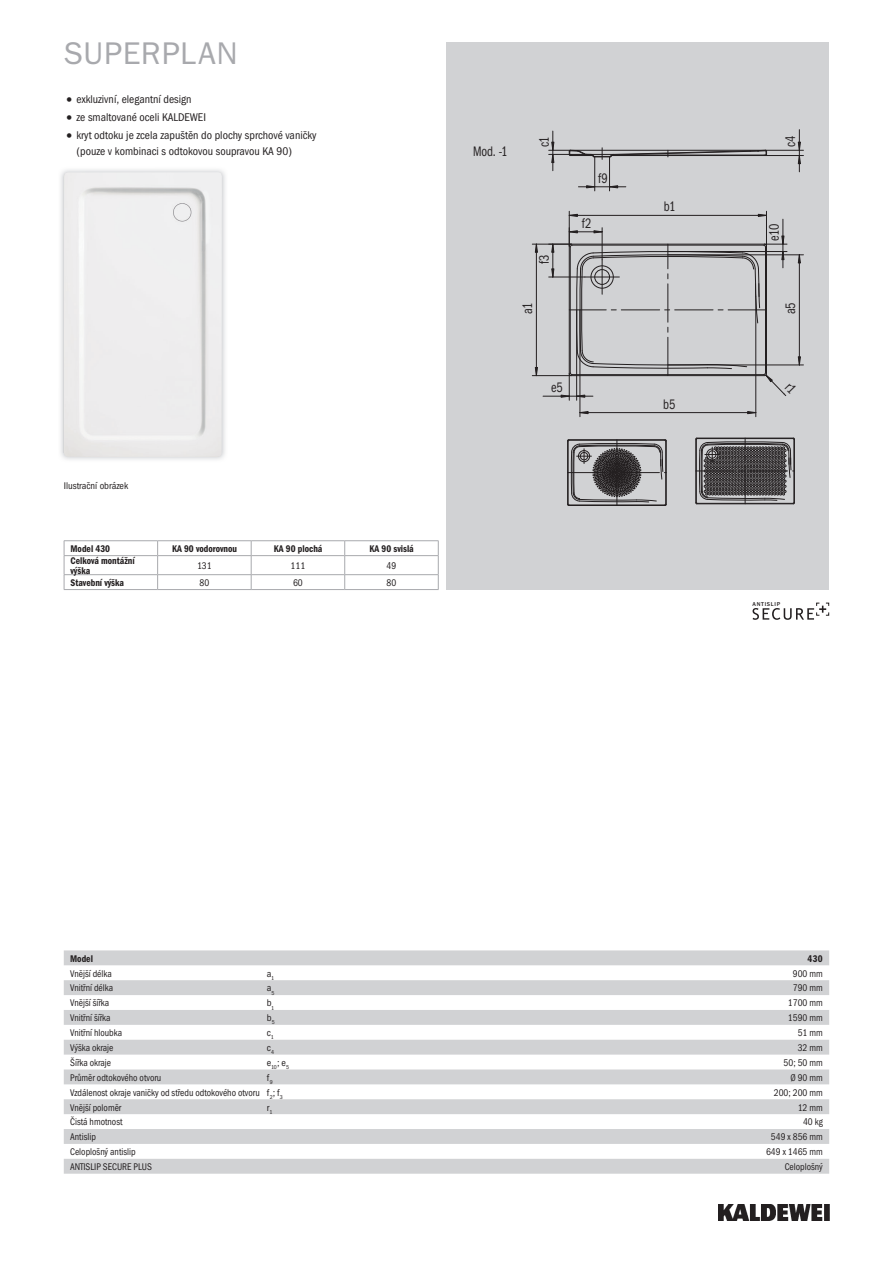
<style>
.page{position:relative;width:893px;height:1263px;background:#fff}
.page>*{position:absolute;margin:0;border:0;box-sizing:border-box;transform-origin:0 0}
.t1{font:31.5px "Franklin Gothic ITC";letter-spacing:.015em;color:#a8a9ad}
.t2{font:13.8px "Franklin Gothic Cond ITC";letter-spacing:-.01em;color:#231f20;scale:.87 1}
.t3{font:11.25px/15.8px "Franklin Gothic Cond ITC";color:#231f20}
.t4{font:9.75px "Franklin Gothic Cond ITC";color:#231f20;scale:.95 1}
.t5{font:600 9.75px/10.8px "Franklin Gothic Cond ITC";color:#231f20;scale:.95 1}
.t6{font:9.75px "Franklin Gothic Cond ITC";color:#231f20}
.t7{font:500 5.7px "Franklin Gothic LT Com";letter-spacing:.12em;color:#231f20}
.s1{font-size:15.75px}
</style>
<div class="page">
<img style="left:719px;top:1204px;width:110px;height:16px">
<div style="left:446px;top:43px;width:383px;height:547px;background:#d1d2d4"></div>
<hr style="left:697px;top:504px;width:96px;height:1px;background:#231f20">
<svg style="left:567px;top:439px;width:100px;height:67px"></svg>
<svg style="left:695px;top:438px;width:100px;height:66px"></svg>
<div style="left:580px;top:452px;width:8px;height:8px;border:1px solid #231f20;border-radius:50%"></div>
<div style="left:708px;top:451px;width:8px;height:7px;border:1px solid #231f20;border-radius:50%"></div>
<hr style="left:580px;top:412px;width:176px;height:1px;background:#231f20">
<hr style="left:580px;top:310px;width:1px;height:107px;background:#231f20">
<hr style="left:755px;top:310px;width:1px;height:107px;background:#231f20">
<svg style="left:579px;top:411px;width:9px;height:3px"></svg>
<svg style="left:747px;top:411px;width:9px;height:3px"></svg>
<hr style="left:668px;top:255px;width:135px;height:1px;background:#231f20">
<hr style="left:668px;top:365px;width:135px;height:1px;background:#231f20">
<hr style="left:569px;top:211px;width:1px;height:35px;background:#231f20">
<hr style="left:766px;top:211px;width:1px;height:35px;background:#231f20">
<hr style="left:532px;top:375px;width:39px;height:1px;background:#231f20">
<hr style="left:532px;top:244px;width:39px;height:1px;background:#231f20">
<svg style="left:549px;top:131px;width:218px;height:40px"></svg>
<hr style="left:765px;top:150px;width:38px;height:1px;background:#231f20">
<hr style="left:765px;top:155px;width:38px;height:1px;background:#231f20">
<svg style="left:798px;top:130px;width:3px;height:42px"></svg>
<hr style="left:594px;top:157px;width:1px;height:34px;background:#231f20">
<hr style="left:609px;top:157px;width:1px;height:34px;background:#231f20">
<svg style="left:578px;top:185px;width:48px;height:3px"></svg>
<img style="left:60px;top:169px;width:165px;height:291px">
<img style="left:64px;top:172px;width:158px;height:286px">
<svg style="left:64px;top:950px;width:765px;height:224px;fill:#d3d4d6"></svg>
<svg style="left:753px;top:602px;width:76px;height:18px"></svg>
<hr style="left:64px;top:540px;width:94px;height:1px;background:#a8a9ad">
<hr style="left:158px;top:540px;width:93px;height:1px;background:#a8a9ad">
<hr style="left:251px;top:540px;width:94px;height:1px;background:#a8a9ad">
<hr style="left:345px;top:540px;width:94px;height:1px;background:#a8a9ad">
<hr style="left:64px;top:555px;width:94px;height:1px;background:#a8a9ad">
<hr style="left:158px;top:555px;width:93px;height:1px;background:#a8a9ad">
<hr style="left:251px;top:555px;width:94px;height:1px;background:#a8a9ad">
<hr style="left:345px;top:555px;width:94px;height:1px;background:#a8a9ad">
<hr style="left:64px;top:574px;width:94px;height:1px;background:#a8a9ad">
<svg style="left:64px;top:541px;width:1px;height:48px"></svg>
<hr style="left:64px;top:589px;width:94px;height:1px;background:#a8a9ad">
<hr style="left:158px;top:574px;width:93px;height:1px;background:#a8a9ad">
<svg style="left:157px;top:541px;width:1px;height:48px"></svg>
<hr style="left:158px;top:589px;width:93px;height:1px;background:#a8a9ad">
<hr style="left:251px;top:574px;width:94px;height:1px;background:#a8a9ad">
<svg style="left:251px;top:541px;width:1px;height:48px"></svg>
<hr style="left:251px;top:589px;width:94px;height:1px;background:#a8a9ad">
<hr style="left:345px;top:574px;width:94px;height:1px;background:#a8a9ad">
<svg style="left:344px;top:541px;width:1px;height:48px"></svg>
<svg style="left:438px;top:541px;width:1px;height:48px"></svg>
<hr style="left:345px;top:589px;width:94px;height:1px;background:#a8a9ad">
<svg style="left:535px;top:214px;width:266px;height:186px"></svg>
<h1 class="t1" style="left:64px;top:34px;width:176px">SUPERPLAN</h1>
<p class="t3" style="left:64px;top:92px;width:129px"><span class="s1">•</span> exkluzivní, elegantní design</p>
<p class="t3" style="left:64px;top:110px;width:144px"><span class="s1">•</span> ze smaltované oceli KALDEWEI</p>
<p class="t3" style="left:77px;top:127px;width:242px;text-indent:-13px"><span class="s1">•</span> kryt odtoku je zcela zapuštěn do plochy sprchové vaničky (pouze v kombinaci s odtokovou soupravou KA 90)</p>
<p class="t6" style="left:64px;top:480px;width:66px">Ilustrační obrázek</p>
<p class="t5" style="left:70px;top:543px;width:43px">Model 430</p>
<p class="t5" style="left:172px;top:543px;width:70px">KA 90 vodorovnou</p>
<p class="t5" style="left:274px;top:543px;width:53px">KA 90 plochá</p>
<p class="t5" style="left:370px;top:543px;width:48px">KA 90 svislá</p>
<p class="t5" style="left:70px;top:555px;width:69px">Celková montážní výška</p>
<p class="t4" style="left:197px;top:560px;width:17px">131</p>
<p class="t4" style="left:291px;top:560px;width:17px">111</p>
<p class="t4" style="left:387px;top:560px;width:12px">49</p>
<p class="t5" style="left:70px;top:577px;width:58px">Stavební výška</p>
<p class="t4" style="left:200px;top:577px;width:12px">80</p>
<p class="t4" style="left:293px;top:577px;width:12px">60</p>
<p class="t4" style="left:387px;top:577px;width:12px">80</p>
<h2 class="t2" style="left:473px;top:143px;width:41px">Mod. -1</h2>
<h2 class="t2" style="left:536px;top:147px;width:14px;rotate:-90deg">c1</h2>
<h2 class="t2" style="left:782px;top:147px;width:15px;rotate:-90deg">c4</h2>
<h2 class="t2" style="left:598px;top:170px;width:13px">f9</h2>
<h2 class="t2" style="left:536px;top:264px;width:12px;rotate:-90deg">f3</h2>
<h2 class="t2" style="left:520px;top:314px;width:15px;rotate:-90deg">a1</h2>
<h2 class="t2" style="left:582px;top:215px;width:13px">f2</h2>
<h2 class="t2" style="left:664px;top:199px;width:15px">b1</h2>
<h2 class="t2" style="left:766px;top:241px;width:21px;rotate:-90deg">e10</h2>
<h2 class="t2" style="left:782px;top:314px;width:15px;rotate:-90deg">a5</h2>
<h2 class="t2" style="left:551px;top:379px;width:15px">e5</h2>
<h2 class="t2" style="left:663px;top:396px;width:16px">b5</h2>
<p class="t7" style="left:753px;top:601px;width:29px">ANTISLIP</p>
<p class="t5" style="left:70px;top:953px;width:26px">Model</p>
<p class="t5" style="left:808px;top:953px;width:17px">430</p>
<p class="t4" style="left:70px;top:967px;width:45px">Vnější délka</p>
<p class="t6" style="left:267px;top:967px;width:9px">a<sub>1</sub></p>
<p class="t4" style="left:793px;top:967px;width:33px">900 mm</p>
<p class="t4" style="left:70px;top:982px;width:47px">Vnitřní délka</p>
<p class="t6" style="left:267px;top:982px;width:9px">a<sub>5</sub></p>
<p class="t4" style="left:793px;top:982px;width:33px">790 mm</p>
<p class="t4" style="left:70px;top:997px;width:43px">Vnější šířka</p>
<p class="t6" style="left:267px;top:997px;width:9px">b<sub>1</sub></p>
<p class="t4" style="left:788px;top:997px;width:38px">1700 mm</p>
<p class="t4" style="left:70px;top:1012px;width:44px">Vnitřní šířka</p>
<p class="t6" style="left:267px;top:1012px;width:9px">b<sub>5</sub></p>
<p class="t4" style="left:788px;top:1012px;width:38px">1590 mm</p>
<p class="t4" style="left:70px;top:1027px;width:56px">Vnitřní hloubka</p>
<p class="t6" style="left:267px;top:1027px;width:8px">c<sub>1</sub></p>
<p class="t4" style="left:798px;top:1027px;width:28px">51 mm</p>
<p class="t4" style="left:70px;top:1042px;width:47px">Výška okraje</p>
<p class="t6" style="left:267px;top:1042px;width:9px">c<sub>4</sub></p>
<p class="t4" style="left:798px;top:1042px;width:28px">32 mm</p>
<p class="t4" style="left:70px;top:1057px;width:45px">Šířka okraje</p>
<p class="t6" style="left:267px;top:1057px;width:24px">e<sub>10</sub>; e<sub>5</sub></p>
<p class="t4" style="left:784px;top:1057px;width:43px">50; 50 mm</p>
<p class="t4" style="left:70px;top:1072px;width:97px">Průměr odtokového otvoru</p>
<p class="t6" style="left:267px;top:1072px;width:7px">f<sub>9</sub></p>
<p class="t4" style="left:790px;top:1072px;width:36px">Ø 90 mm</p>
<p class="t4" style="left:70px;top:1087px;width:225px">Vzdálenost okraje vaničky od středu odtokového otvoru f<sub>2</sub>; f<sub>3</sub></p>
<p class="t4" style="left:774px;top:1087px;width:53px">200; 200 mm</p>
<p class="t4" style="left:70px;top:1101px;width:55px">Vnější poloměr</p>
<p class="t6" style="left:267px;top:1101px;width:7px">r<sub>1</sub></p>
<p class="t4" style="left:798px;top:1101px;width:28px">12 mm</p>
<p class="t4" style="left:70px;top:1116px;width:57px">Čistá hmotnost</p>
<p class="t4" style="left:803px;top:1116px;width:22px">40 kg</p>
<p class="t4" style="left:70px;top:1131px;width:29px">Antislip</p>
<p class="t4" style="left:771px;top:1131px;width:56px">549 x 856 mm</p>
<p class="t4" style="left:70px;top:1146px;width:71px">Celoplošný antislip</p>
<p class="t4" style="left:766px;top:1146px;width:61px">649 x 1465 mm</p>
<p class="t4" style="left:70px;top:1161px;width:88px">ANTISLIP SECURE PLUS</p>
<p class="t4" style="left:785px;top:1161px;width:42px">Celoplošný</p>
</div>
